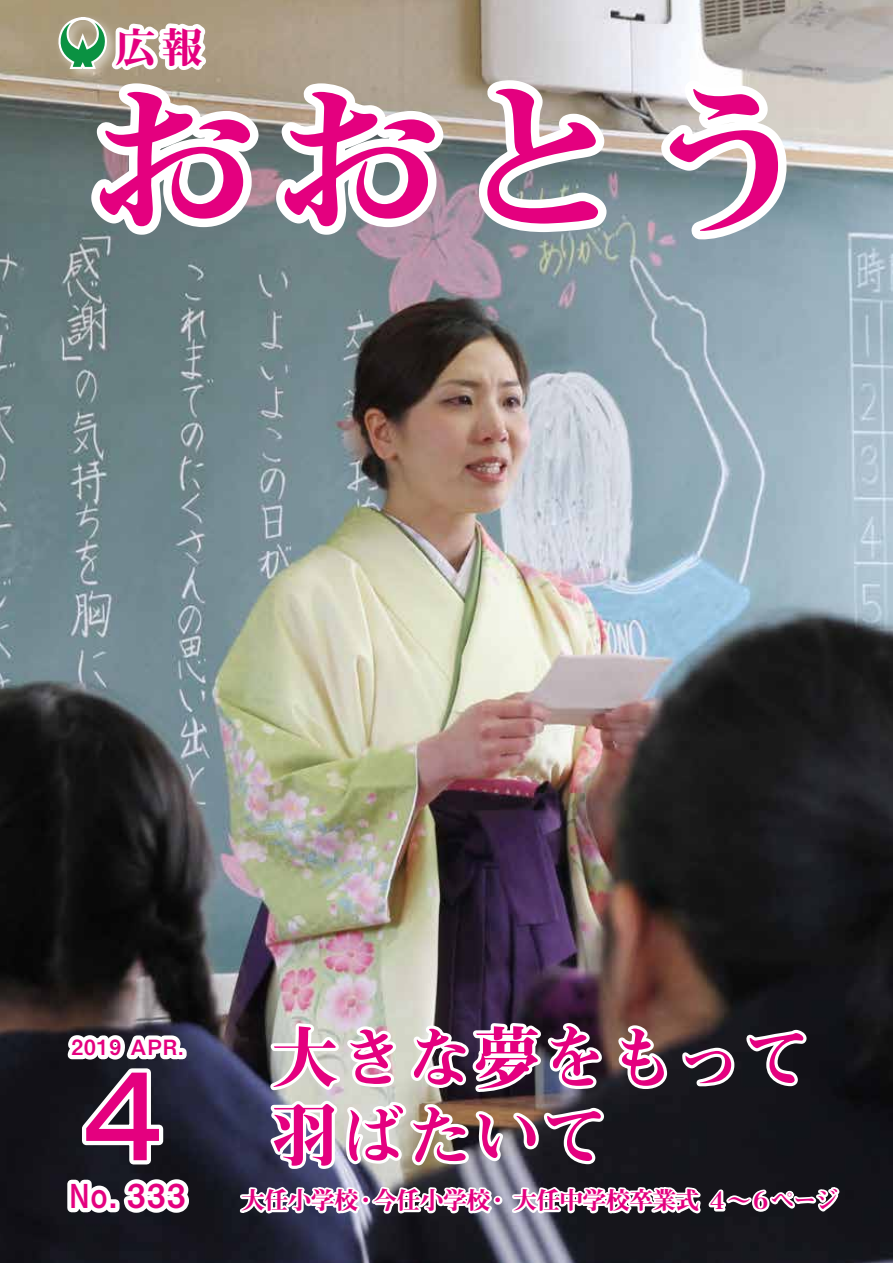
<style>
.page{position:relative;width:893px;height:1263px;background:#fff}
.page>*{position:absolute;margin:0;border:0;box-sizing:border-box;transform-origin:0 0}
.t1{font:165px "Midashi Min Pro MA31";color:#e4007f;scale:1.12 1}
.t2{font:700 120px "Futo Go B101 Pro";color:#e4007f}
.t3{font:67.5px/78px "Midashi Min Pro MA31";color:#e4007f}
.t4{font:42px "Midashi Min Pro MA31";color:#e4007f}
.t5{font:33px "Midashi Go Pro MB31";color:#e4007f;scale:.8 1}
.t6{font:24px "Midashi Min Pro MA31";letter-spacing:-.03em;color:#e4007f}
.t7{font:21px "Midashi Go Pro MB31";letter-spacing:.05em;color:#e4007f}
</style>
<div class="page">
<img style="left:0;top:0;width:893px;height:1263px">
<svg style="left:61px;top:1008px;width:132px;height:254px"></svg>
<img style="left:235px;top:989px;width:607px;height:268px">
<svg style="left:470px;top:72px;width:145px;height:169px"></svg>
<svg style="left:653px;top:66px;width:142px;height:182px"></svg>
<div style="left:55px;top:14px;width:64px;height:68px;background:#a7987b"></div>
<svg style="left:57px;top:15px;width:395px;height:229px"></svg>
<h3 class="t4" style="left:115px;top:15px;width:90px">広報</h3>
<h1 class="t1" style="left:81px;top:33px;width:661px">おおとう</h1>
<p class="t7" style="left:71px;top:1030px;width:114px">2019 APR.</p>
<h2 class="t2" style="left:63px;top:1019px;width:121px">４</h2>
<h3 class="t5" style="left:70px;top:1169px;width:147px">No. 333</h3>
<h3 class="t3" style="left:271px;top:1012px;width:542px">大きな夢をもって羽ばたいて</h3>
<p class="t6" style="left:486px;top:1182px;width:354px">・大任中学校卒業式４～６ページ</p>
<p class="t6" style="left:373px;top:1182px;width:119px">今任小学校</p>
<p class="t6" style="left:241px;top:1182px;width:119px">大任小学校</p>
<p class="t6" style="left:354px;top:1182px;width:25px">・</p>
</div>
